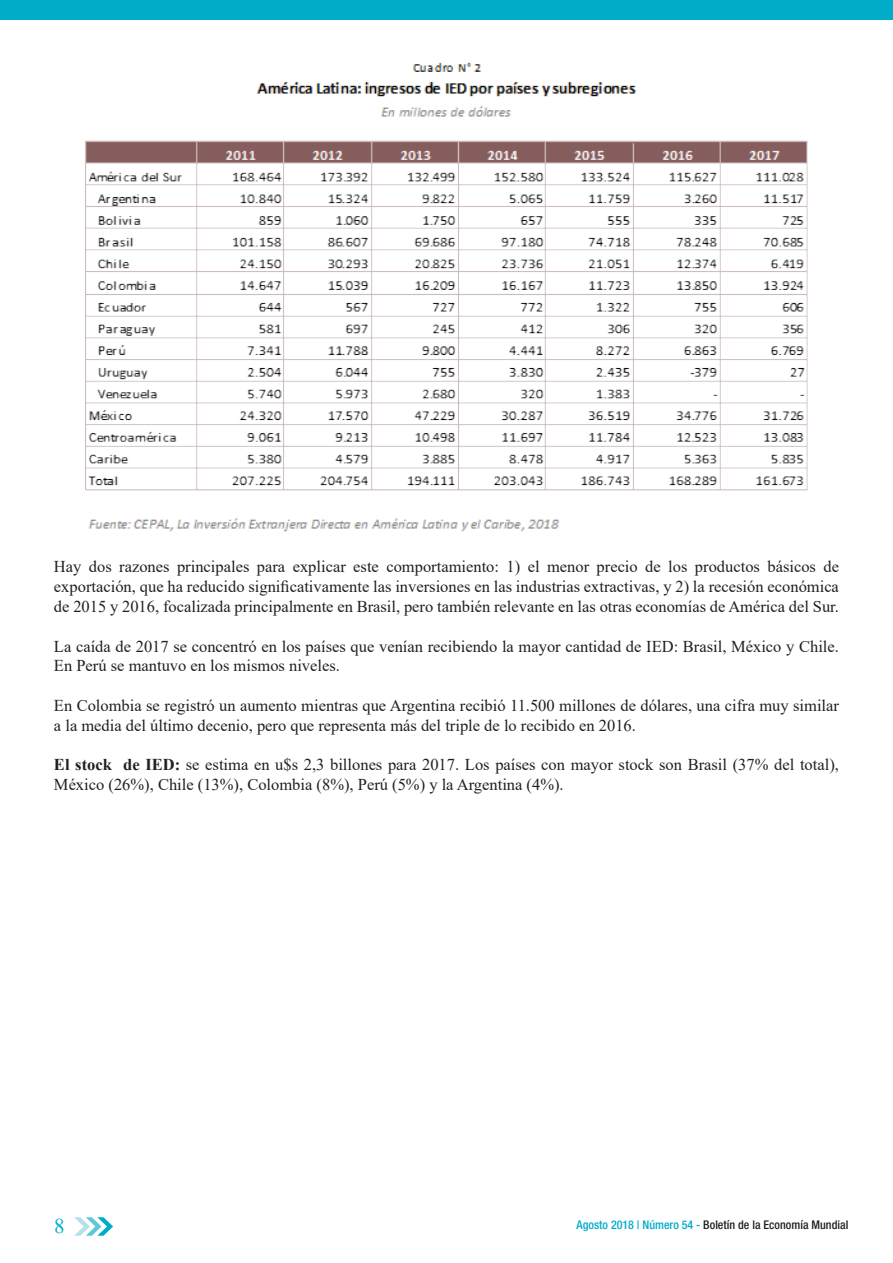
<style>
.page{position:relative;width:893px;height:1263px;background:#fff}
.page>*{position:absolute;margin:0;border:0;box-sizing:border-box;transform-origin:0 0}
.t1{font:21px "Times New Roman";color:#00acc8}
.t2{font:16.5px/19.8px "Times New Roman";color:#231f20}
.t3{font:500 condensed 12px "Helvetica Neue LT Pro";color:#231f20}
.s1{font-weight:700}
.s2{color:#00acc8}
</style>
<div class="page">
<svg style="left:74px;top:1217px;width:39px;height:19px"></svg>
<img style="left:85px;top:62px;width:723px;height:470px">
<div style="left:0;top:0;width:893px;height:20px;background:#00acc8"></div>
<p class="t2" style="left:54px;top:556px;width:786px;text-align:justify">Hay dos razones principales para explicar este comportamiento: 1) el menor precio de los productos básicos de exportación, que ha reducido significativamente las inversiones en las industrias extractivas, y 2) la recesión económica de 2015 y 2016, focalizada principalmente en Brasil, pero también relevante en las otras economías de América del Sur.</p>
<p class="t2" style="left:54px;top:636px;width:786px">La caída de 2017 se concentró en los países que venían recibiendo la mayor cantidad de IED: Brasil, México y Chile.<br>En Perú se mantuvo en los mismos niveles.</p>
<p class="t2" style="left:54px;top:695px;width:786px">En Colombia se registró un aumento mientras que Argentina recibió 11.500 millones de dólares, una cifra muy similar a la media del último decenio, pero que representa más del triple de lo recibido en 2016.</p>
<p class="t2" style="left:54px;top:754px;width:786px"><span class="s1">El stock de IED:</span> se estima en u$s 2,3 billones para 2017. Los países con mayor stock son Brasil (37% del total),<br>México (26%), Chile (13%), Colombia (8%), Perú (5%) y la Argentina (4%).</p>
<p class="t1" style="left:54px;top:1211px;width:12px">8</p>
<p class="t3" style="left:577px;top:1217px;width:273px"><span class="s2">Agosto 2018 | Número 54 -</span> Boletín de la Economía Mundial</p>
</div>
